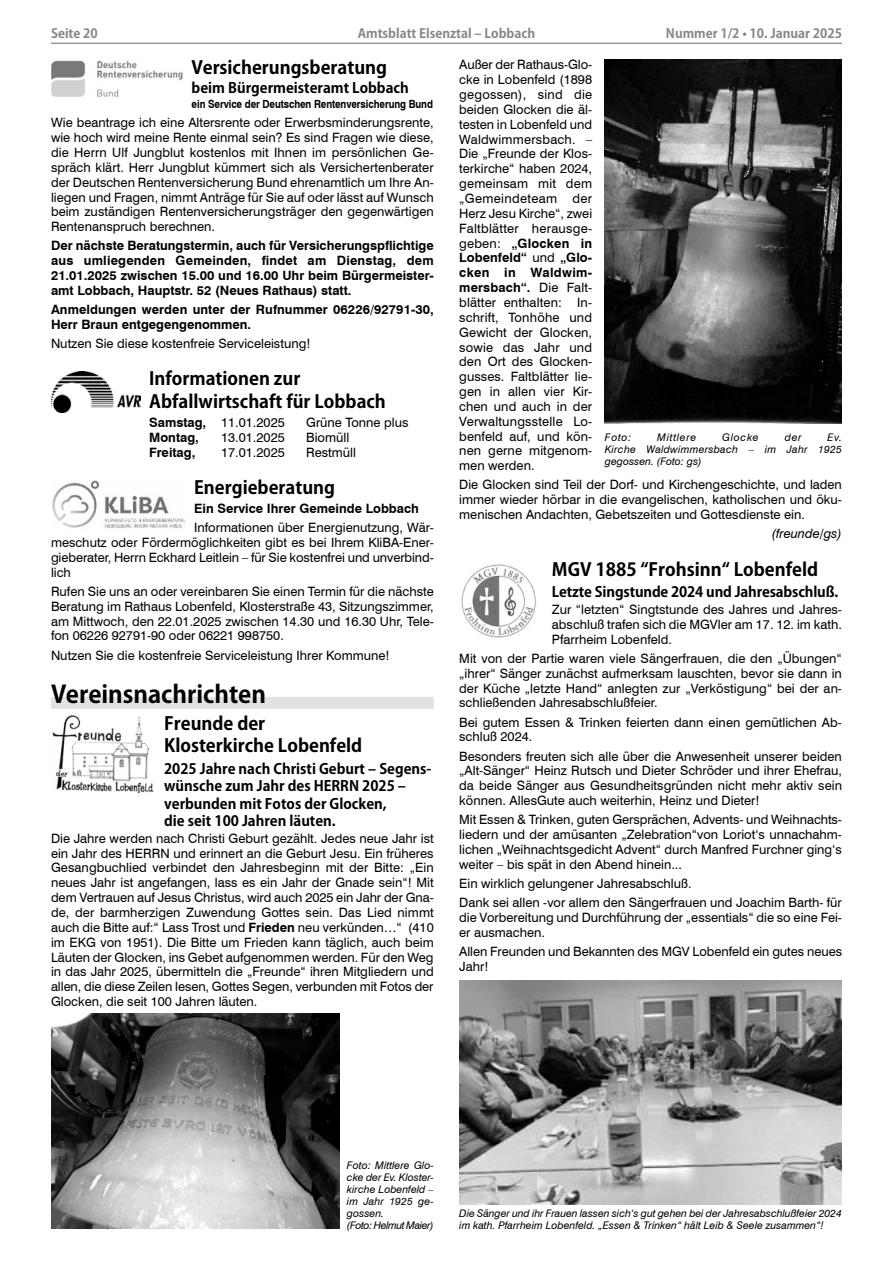
<style>
.page{position:relative;width:893px;height:1263px;background:#fff}
.page>*{position:absolute;margin:0;border:0;box-sizing:border-box;transform-origin:0 0}
.Überschrift_1_Kozuka{font:700 24px "Koz Go Pro";color:#000}
.Überschrift2_Kozuka{font:700 18px/22.5px "Koz Go Pro";color:#000}
.Überschrift_3_Kozuka{font:700 14.25px/17.2px "Koz Go Pro";color:#000}
.Fließtext_8_5{font:12.9px/14.9px "Swiss 721 BT";color:#000;text-align:justify}
.Fließtext_8_5-2{font:700 12.9px/14.9px "Swiss 721 BT";color:#000;text-align:justify}
.Fließtext_8_5-3{font:italic 12.9px "Swiss 721 BT";color:#000}
.t1{font:700 12.75px "Koz Go Pro";color:#878787}
.Fließtext_8_5-4{font:700 11.25px "Swiss 721 BT";letter-spacing:-.01em;color:#000;scale:.87 1}
.Fließtext_8_5-5{font:italic 10.5px/12px "Swiss 721 BT";color:#000;text-align:justify}
.Fließtext_8_5-6{font:italic 10.5px "Swiss 721 BT";letter-spacing:-.04em;color:#000}
.Fließtext_8_5-7{font:italic 10.5px "Swiss 721 BT";letter-spacing:.065em;color:#000}
.s1{font-weight:700}
</style>
<div class="page">
<hr style="left:51px;top:43px;width:791px;height:1px;background:#9c9c9c">
<div style="left:51px;top:697px;width:383px;height:12px;background:#e2e2e2"></div>
<img style="left:51px;top:60px;width:132px;height:37px">
<img style="left:51px;top:372px;width:90px;height:40px">
<img style="left:52px;top:480px;width:133px;height:48px">
<img style="left:52px;top:715px;width:102px;height:77px">
<img style="left:51px;top:1013px;width:288px;height:216px">
<img style="left:605px;top:60px;width:236px;height:364px">
<img style="left:461px;top:564px;width:75px;height:74px">
<img style="left:459px;top:981px;width:383px;height:224px">
<p class="t1" style="left:51px;top:25px;width:48px">Seite 20</p>
<p class="t1" style="left:358px;top:25px;width:179px">Amtsblatt Elsenztal – Lobbach</p>
<p class="t1" style="left:666px;top:25px;width:178px">Nummer 1/2 • 10. Januar 2025</p>
<p class="Überschrift2_Kozuka" style="left:192px;top:57px;width:197px">Versicherungsberatung</p>
<p class="Überschrift_3_Kozuka" style="left:192px;top:80px;width:219px">beim Bürgermeisteramt Lobbach</p>
<p class="Fließtext_8_5-4" style="left:192px;top:96px;width:279px">ein Service der Deutschen Rentenversicherung Bund</p>
<p class="Fließtext_8_5" style="left:51px;top:115px;width:384px">Wie beantrage ich eine Altersrente oder Erwerbsminderungsrente, wie hoch wird meine Rente einmal sein? Es sind Fragen wie diese, die Herrn Ulf Jungblut kostenlos mit Ihnen im persönlichen Ge&shy;spräch klärt. Herr Jungblut kümmert sich als Versichertenberater der Deutschen Rentenversicherung Bund ehrenamtlich um Ihre An&shy;liegen und Fragen, nimmt Anträge für Sie auf oder lässt auf Wunsch beim zuständigen Rentenversicherungsträger den gegenwärtigen Rentenanspruch berechnen.</p>
<p class="Fließtext_8_5-2" style="left:51px;top:238px;width:384px">Der nächste Beratungstermin, auch für Versicherungspflichtige aus umliegenden Gemeinden, findet am Dienstag, dem 21.01.2025 zwischen 15.00 und 16.00 Uhr beim Bürgermeister&shy;amt Lobbach, Hauptstr. 52 (Neues Rathaus) statt.</p>
<p class="Fließtext_8_5-2" style="left:51px;top:302px;width:384px">Anmeldungen werden unter der Rufnummer 06226/92791-30,<br>Herr Braun entgegengenommen.</p>
<p class="Fließtext_8_5" style="left:51px;top:335px;width:261px">Nutzen Sie diese kostenfreie Serviceleistung!</p>
<p class="Überschrift2_Kozuka" style="left:149px;top:369px;width:153px">Informationen zur</p>
<p class="Überschrift2_Kozuka" style="left:149px;top:391px;width:238px">Abfallwirtschaft für Lobbach</p>
<p class="Fließtext_8_5" style="left:149px;top:414px;width:137px"><span class="s1">Samstag,</span> 11.01.2025</p>
<p class="Fließtext_8_5" style="left:306px;top:414px;width:104px">Grüne Tonne plus</p>
<p class="Fließtext_8_5-2" style="left:149px;top:429px;width:51px">Montag,</p>
<p class="Fließtext_8_5" style="left:221px;top:429px;width:65px">13.01.2025</p>
<p class="Fließtext_8_5" style="left:306px;top:429px;width:45px">Biomüll</p>
<p class="Fließtext_8_5-2" style="left:149px;top:444px;width:48px">Freitag,</p>
<p class="Fließtext_8_5" style="left:221px;top:444px;width:65px">17.01.2025</p>
<p class="Fließtext_8_5" style="left:306px;top:444px;width:51px">Restmüll</p>
<p class="Überschrift2_Kozuka" style="left:194px;top:477px;width:142px">Energieberatung</p>
<p class="Fließtext_8_5-2" style="left:194px;top:501px;width:226px">Ein Service Ihrer Gemeinde Lobbach</p>
<p class="Fließtext_8_5" style="left:51px;top:520px;width:384px;text-indent:143px">Informationen über Energienutzung, Wär&shy;meschutz oder Fördermöglichkeiten gibt es bei Ihrem KliBA-Ener&shy;gieberater, Herrn Eckhard Leitlein – für Sie kostenfrei und unverbind&shy;lich</p>
<p class="Fließtext_8_5" style="left:51px;top:583px;width:384px">Rufen Sie uns an oder vereinbaren Sie einen Termin für die nächste Beratung im Rathaus Lobenfeld, Klosterstraße 43, Sitzungszimmer, am Mittwoch, den 22.01.2025 zwischen 14.30 und 16.30 Uhr, Tele&shy;fon 06226 92791-90 oder 06221 998750.</p>
<p class="Fließtext_8_5" style="left:51px;top:647px;width:340px">Nutzen Sie die kostenfreie Serviceleistung Ihrer Kommune!</p>
<p class="Überschrift_1_Kozuka" style="left:51px;top:679px;width:217px">Vereinsnachrichten</p>
<p class="Überschrift2_Kozuka" style="left:164px;top:713px;width:200px">Freunde der<br>Klosterkirche Lobenfeld</p>
<p class="Überschrift_3_Kozuka" style="left:164px;top:761px;width:269px">2025 Jahre nach Christi Geburt – Segens&shy;wünsche zum Jahr des HERRN 2025 – verbunden mit Fotos der Glocken,<br>die seit 100 Jahren läuten.</p>
<p class="Fließtext_8_5" style="left:51px;top:830px;width:384px">Die Jahre werden nach Christi Geburt gezählt. Jedes neue Jahr ist ein Jahr des HERRN und erinnert an die Geburt Jesu. Ein früheres Gesangbuchlied verbindet den Jahresbeginn mit der Bitte: „Ein neues Jahr ist angefangen, lass es ein Jahr der Gnade sein“! Mit dem Vertrauen auf Jesus Christus, wird auch 2025 ein Jahr der Gna&shy;de, der barmherzigen Zuwendung Gottes sein. Das Lied nimmt auch die Bitte auf:“ Lass Trost und <span class="s1">Frieden</span> neu verkünden…“ (410 im EKG von 1951). Die Bitte um Frieden kann täglich, auch beim Läuten der Glocken, ins Gebet aufgenommen werden. Für den Weg in das Jahr 2025, übermitteln die „Freunde“ ihren Mitgliedern und allen, die diese Zeilen lesen, Gottes Segen, verbunden mit Fotos der Glocken, die seit 100 Jahren läuten.</p>
<p class="Fließtext_8_5" style="left:459px;top:57px;width:134px">Außer der Rathaus-Glo&shy;cke in Lobenfeld (1898 gegossen), sind die beiden Glocken die äl&shy;testen in Lobenfeld und Waldwimmersbach. – Die „Freunde der Klos&shy;terkirche“ haben 2024, gemeinsam mit dem „Gemeindeteam der Herz Jesu Kirche“, zwei Faltblätter herausge&shy;geben: <span class="s1">„Glocken in Lobenfeld“</span> und <span class="s1">„Glo&shy;cken in Waldwim&shy;mersbach“.</span> Die Falt&shy;blätter enthalten: In&shy;schrift, Tonhöhe und Gewicht der Glocken, sowie das Jahr und den Ort des Glocken&shy;gusses. Faltblätter lie&shy;gen in allen vier Kir&shy;chen und auch in der Verwaltungsstelle Lo&shy;benfeld auf, und kön&shy;nen gerne mitgenom&shy;men werden.</p>
<p class="Fließtext_8_5" style="left:459px;top:477px;width:384px">Die Glocken sind Teil der Dorf- und Kirchengeschichte, und laden immer wieder hörbar in die evangelischen, katholischen und öku&shy;menischen Andachten, Gebetszeiten und Gottesdienste ein.</p>
<p class="Fließtext_8_5-3" style="left:772px;top:525px;width:72px">(freunde/gs)</p>
<p class="Überschrift2_Kozuka" style="left:552px;top:559px;width:268px">MGV 1885 “Frohsinn“ Lobenfeld</p>
<p class="Überschrift_3_Kozuka" style="left:552px;top:584px;width:288px">Letzte Singstunde 2024 und Jahresabschluß.</p>
<p class="Fließtext_8_5" style="left:552px;top:602px;width:291px">Zur “letzten“ Singtstunde des Jahres und Jahres&shy;abschluß trafen sich die MGVler am 17. 12. im kath.<br>Pfarrheim Lobenfeld.</p>
<p class="Fließtext_8_5" style="left:459px;top:650px;width:384px">Mit von der Partie waren viele Sängerfrauen, die den „Übungen“ „ihrer“ Sänger zunächst aufmerksam lauschten, bevor sie dann in der Küche „letzte Hand“ anlegten zur „Verköstigung“ bei der an&shy;schließenden Jahresabschlußfeier.</p>
<p class="Fließtext_8_5" style="left:459px;top:714px;width:384px">Bei gutem Essen &amp; Trinken feierten dann einen gemütlichen Ab&shy;schluß 2024.</p>
<p class="Fließtext_8_5" style="left:459px;top:748px;width:384px">Besonders freuten sich alle über die Anwesenheit unserer beiden „Alt-Sänger“ Heinz Rutsch und Dieter Schröder und ihrer Ehefrau, da beide Sänger aus Gesundheitsgründen nicht mehr aktiv sein können. AllesGute auch weiterhin, Heinz und Dieter!</p>
<p class="Fließtext_8_5" style="left:459px;top:812px;width:384px">Mit Essen &amp; Trinken, guten Gersprächen, Advents- und Weihnachts&shy;liedern und der amüsanten „Zelebration“von Loriot‘s unnachahm&shy;lichen „Weihnachtsgedicht Advent“ durch Manfred Furchner ging‘s weiter – bis spät in den Abend hinein...</p>
<p class="Fließtext_8_5" style="left:459px;top:875px;width:234px">Ein wirklich gelungener Jahresabschluß.</p>
<p class="Fließtext_8_5" style="left:459px;top:894px;width:384px">Dank sei allen -vor allem den Sängerfrauen und Joachim Barth- für die Vorbereitung und Durchführung der „essentials“ die so eine Fei&shy;er ausmachen.</p>
<p class="Fließtext_8_5" style="left:459px;top:943px;width:384px">Allen Freunden und Bekannten des MGV Lobenfeld ein gutes neues<br>Jahr!</p>
<p class="Fließtext_8_5-5" style="left:605px;top:431px;width:28px">Foto:</p>
<p class="Fließtext_8_5-7" style="left:657px;top:430px;width:40px">Mittlere</p>
<p class="Fließtext_8_5-5" style="left:722px;top:431px;width:38px">Glocke</p>
<p class="Fließtext_8_5-5" style="left:785px;top:431px;width:18px">der</p>
<p class="Fließtext_8_5-5" style="left:605px;top:431px;width:239px;text-indent:223px">Ev.<br>Kirche Waldwimmersbach – im Jahr 1925 gegossen. (Foto: gs)</p>
<p class="Fließtext_8_5-5" style="left:347px;top:1159px;width:88px">Foto: Mittlere Glo&shy;cke der Ev. Kloster&shy;kirche Lobenfeld – im Jahr 1925 ge&shy;gossen.</p>
<p class="Fließtext_8_5-6" style="left:347px;top:1218px;width:88px">(Foto: Helmut Maier)</p>
<p class="Fließtext_8_5-5" style="left:459px;top:1207px;width:384px">Die Sänger und ihr Frauen lassen sich‘s gut gehen bei der Jahresabschlußfeier 2024 im kath. Pfarrheim Lobenfeld. „Essen &amp; Trinken“ hält Leib &amp; Seele zusammen“!</p>
</div>
